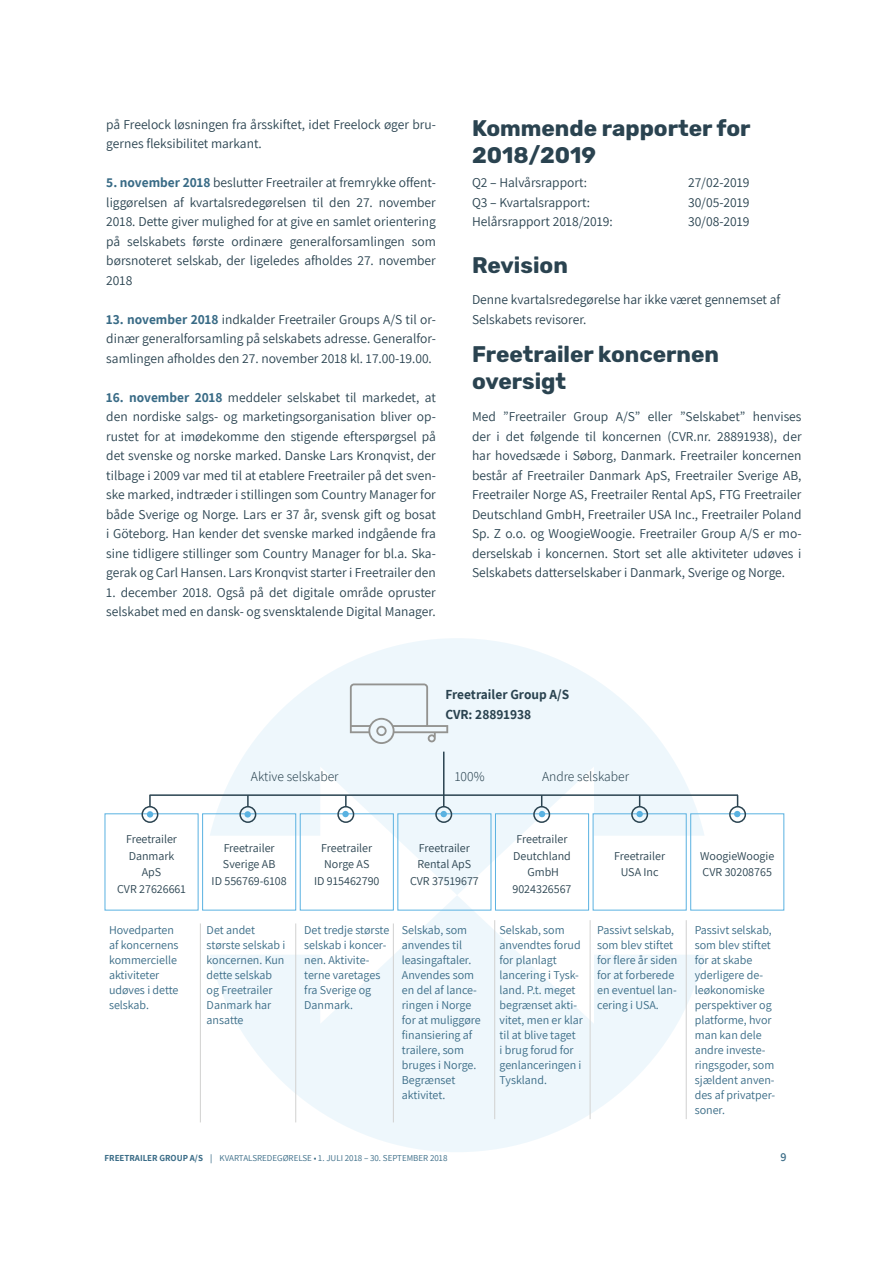
<style>
.page{position:relative;width:893px;height:1263px;background:#fff}
.page>*{position:absolute;margin:0;border:0;box-sizing:border-box;transform-origin:0 0}
.t1{font:700 22.5px/27px "Rubik";color:#2a4350}
.t2{font:13.5px/19.5px "Assistant";color:#2a4350;text-align:justify}
.t3{font:300 13.5px "Assistant";color:#2a4350}
.t4{font:700 13.5px/19.5px "Assistant";color:#2a4350}
.t5{font:12px/15px "Assistant";color:#396b86}
.t6{font:12px/16.5px "Assistant";color:#2a4350;text-align:center}
.t7{font:600 12px "Assistant";color:#396b86}
.t8{font:9px "Assistant";color:#396b86}
.s1{font-weight:700;color:#396b86}
.s2{font-weight:700}
.s3{font-weight:600}
</style>
<div class="page">
<svg style="left:210px;top:638px;width:495px;height:514px;fill:#eef7fc"></svg>
<div style="left:202px;top:813px;width:94px;height:97px;border:1px solid #5ab2e1"></div>
<div style="left:300px;top:813px;width:94px;height:97px;border:1px solid #5ab2e1"></div>
<div style="left:397px;top:813px;width:94px;height:97px;border:1px solid #5ab2e1"></div>
<div style="left:495px;top:813px;width:94px;height:97px;border:1px solid #5ab2e1"></div>
<div style="left:593px;top:813px;width:94px;height:97px;border:1px solid #5ab2e1"></div>
<div style="left:690px;top:813px;width:94px;height:97px;border:1px solid #5ab2e1"></div>
<hr style="left:200px;top:923px;width:1px;height:199px;background:#d1d1d0">
<hr style="left:295px;top:923px;width:1px;height:199px;background:#d1d1d0">
<hr style="left:393px;top:923px;width:1px;height:199px;background:#d1d1d0">
<hr style="left:494px;top:920px;width:1px;height:199px;background:#d1d1d0">
<hr style="left:590px;top:920px;width:1px;height:199px;background:#d3d3d2">
<hr style="left:686px;top:920px;width:1px;height:199px;background:#d1d1d0">
<div style="left:141px;top:806px;width:17px;height:17px;border:2px solid #2a4350;border-radius:50%"></div>
<div style="left:239px;top:806px;width:17px;height:17px;border:2px solid #2a4350;border-radius:50%"></div>
<svg style="left:247px;top:796px;width:2px;height:11px"></svg>
<div style="left:337px;top:806px;width:17px;height:17px;border:2px solid #2a4350;border-radius:50%"></div>
<svg style="left:345px;top:796px;width:2px;height:11px"></svg>
<div style="left:435px;top:806px;width:17px;height:17px;border:2px solid #2a4350;border-radius:50%"></div>
<hr style="left:443px;top:752px;width:1px;height:55px;background:#2a4350">
<div style="left:533px;top:806px;width:17px;height:17px;border:2px solid #2a4350;border-radius:50%"></div>
<div style="left:631px;top:806px;width:17px;height:17px;border:2px solid #2a4350;border-radius:50%"></div>
<div style="left:729px;top:806px;width:17px;height:17px;border:2px solid #2a4350;border-radius:50%"></div>
<hr style="left:150px;top:794px;width:588px;height:2px;background:#2a4350">
<svg style="left:147px;top:795px;width:6px;height:22px"></svg>
<div style="left:244px;top:811px;width:7px;height:6px;background:#5ab2e1;border-radius:50%"></div>
<div style="left:342px;top:811px;width:7px;height:6px;background:#5ab2e1;border-radius:50%"></div>
<svg style="left:441px;top:811px;width:6px;height:6px"></svg>
<svg style="left:539px;top:795px;width:6px;height:22px"></svg>
<div style="left:636px;top:811px;width:7px;height:6px;background:#5ab2e1;border-radius:50%"></div>
<svg style="left:734px;top:795px;width:6px;height:22px"></svg>
<svg style="left:350px;top:683px;width:98px;height:61px;background:#e1e9ed"></svg>
<p class="t2" style="left:106px;top:114px;width:331px">på Freelock løsningen fra årsskiftet, idet Freelock øger bru&shy;gernes fleksibilitet markant.</p>
<p class="t2" style="left:106px;top:172px;width:331px"><span class="s1">5. november 2018</span> beslutter Freetrailer at fremrykke offent&shy;liggørelsen af kvartalsredegørelsen til den 27. november 2018. Dette giver mulighed for at give en samlet orientering på selskabets første ordinære generalforsamlingen som børsnoteret selskab, der ligeledes afholdes 27. november 2018</p>
<p class="t2" style="left:106px;top:309px;width:331px"><span class="s1">13. november 2018</span> indkalder Freetrailer Groups A/S til or&shy;dinær generalforsamling på selskabets adresse. Generalfor&shy;samlingen afholdes den 27. november 2018 kl. 17.00-19.00.</p>
<p class="t2" style="left:106px;top:387px;width:331px"><span class="s1">16. november 2018</span> meddeler selskabet til markedet, at den nordiske salgs- og marketingsorganisation bliver op&shy;rustet for at imødekomme den stigende efterspørgsel på det svenske og norske marked. Danske Lars Kronqvist, der tilbage i 2009 var med til at etablere Freetrailer på det sven&shy;ske marked, indtræder i stillingen som Country Manager for både Sverige og Norge. Lars er 37 år, svensk gift og bosat i Göteborg. Han kender det svenske marked indgående fra sine tidligere stillinger som Country Manager for bl.a. Ska&shy;gerak og Carl Hansen. Lars Kronqvist starter i Freetrailer den</p>
<p class="t2" style="left:106px;top:582px;width:331px">1. december 2018. Også på det digitale område opruster selskabet med en dansk- og svensktalende Digital Manager.</p>
<h1 class="t1" style="left:472px;top:115px;width:280px">Kommende rapporter for<br>2018/2019</h1>
<p class="t2" style="left:472px;top:172px;width:116px">Q2 – Halvårsrapport:</p>
<p class="t2" style="left:688px;top:172px;width:63px">27/02-2019</p>
<p class="t2" style="left:472px;top:192px;width:119px">Q3 – Kvartalsrapport:</p>
<p class="t2" style="left:688px;top:192px;width:63px">30/05-2019</p>
<p class="t2" style="left:472px;top:211px;width:142px">Helårsrapport 2018/2019:</p>
<p class="t2" style="left:688px;top:211px;width:63px">30/08-2019</p>
<h1 class="t1" style="left:472px;top:252px;width:97px">Revision</h1>
<p class="t2" style="left:472px;top:289px;width:310px">Denne kvartalsredegørelse har ikke været gennemset af<br>Selskabets revisorer.</p>
<h1 class="t1" style="left:472px;top:342px;width:249px">Freetrailer koncernen oversigt</h1>
<p class="t2" style="left:472px;top:406px;width:331px">Med ”Freetrailer Group A/S” eller ”Selskabet” henvises der i det følgende til koncernen (CVR.nr. 28891938), der har hovedsæde i Søborg, Danmark. Freetrailer koncernen består af Freetrailer Danmark ApS, Freetrailer Sverige AB, Freetrailer Norge AS, Freetrailer Rental ApS, FTG Freetrailer Deutschland GmbH, Freetrailer USA Inc., Freetrailer Poland Sp. Z o.o. og WoogieWoogie. Freetrailer Group A/S er mo&shy;derselskab i koncernen. Stort set alle aktiviteter udøves i Selskabets datterselskaber i Danmark, Sverige og Norge.</p>
<p class="t4" style="left:445px;top:684px;width:125px">Freetrailer Group A/S<br>CVR: 28891938</p>
<p class="t6" style="left:117px;top:830px;width:70px">Freetrailer<br>Danmark<br>ApS<br>CVR 27626661</p>
<p class="t5" style="left:109px;top:922px;width:71px">Hovedparten af koncernens kommercielle aktiviteter udøves i dette selskab.</p>
<p class="t3" style="left:251px;top:767px;width:89px">Aktive selskaber</p>
<p class="t3" style="left:455px;top:767px;width:31px">100%</p>
<p class="t3" style="left:542px;top:767px;width:89px">Andre selskaber</p>
<p class="t6" style="left:212px;top:839px;width:77px">Freetrailer<br>Sverige AB<br>ID 556769-6108</p>
<p class="t5" style="left:207px;top:922px;width:80px">Det andet største selskab i koncernen. Kun dette selskab og Freetrailer<br>Danmark har ansatte</p>
<p class="t6" style="left:314px;top:839px;width:67px">Freetrailer<br>Norge AS<br>ID 915462790</p>
<p class="t6" style="left:410px;top:839px;width:70px">Freetrailer<br>Rental ApS<br>CVR 37519677</p>
<p class="t5" style="left:304px;top:922px;width:86px">Det tredje største selskab i koncer&shy;nen. Aktivite&shy;terne varetages fra Sverige og<br>Danmark.</p>
<p class="t5" style="left:402px;top:922px;width:80px">Selskab, som anvendes til leasingaftaler.<br>Anvendes som en del af lance&shy;ringen i Norge for at muliggøre finansiering af trailere, som bruges i Norge.<br>Begrænset aktivitet.</p>
<p class="t6" style="left:512px;top:830px;width:61px">Freetrailer<br>Deutchland<br>GmbH<br>9024326567</p>
<p class="t5" style="left:499px;top:922px;width:85px">Selskab, som anvendtes forud for planlagt lancering i Tysk&shy;land. P.t. meget begrænset akti&shy;vitet, men er klar til at blive taget<br>i brug forud for genlanceringen i<br>Tyskland.</p>
<p class="t6" style="left:614px;top:847px;width:52px">Freetrailer<br>USA Inc</p>
<p class="t5" style="left:597px;top:922px;width:82px">Passivt selskab, som blev stiftet for flere år siden for at forberede en eventuel lan&shy;cering i USA.</p>
<p class="t6" style="left:700px;top:847px;width:76px;text-align:left">WoogieWoogie<br>CVR 30208765</p>
<p class="t5" style="left:695px;top:922px;width:82px">Passivt selskab, som blev stiftet for at skabe yderligere de&shy;leøkonomiske perspektiver og platforme, hvor man kan dele andre investe&shy;ringsgoder, som sjældent anven&shy;des af privatper&shy;soner.</p>
<p class="t8" style="left:105px;top:1152px;width:344px"><span class="s2">FREETRAILER GROUP A/S</span> <span class="s3">|</span> KVARTALSREDEGØRELSE • 1. JULI 2018 – 30. SEPTEMBER 2018</p>
<p class="t7" style="left:781px;top:1149px;width:8px">9</p>
</div>
